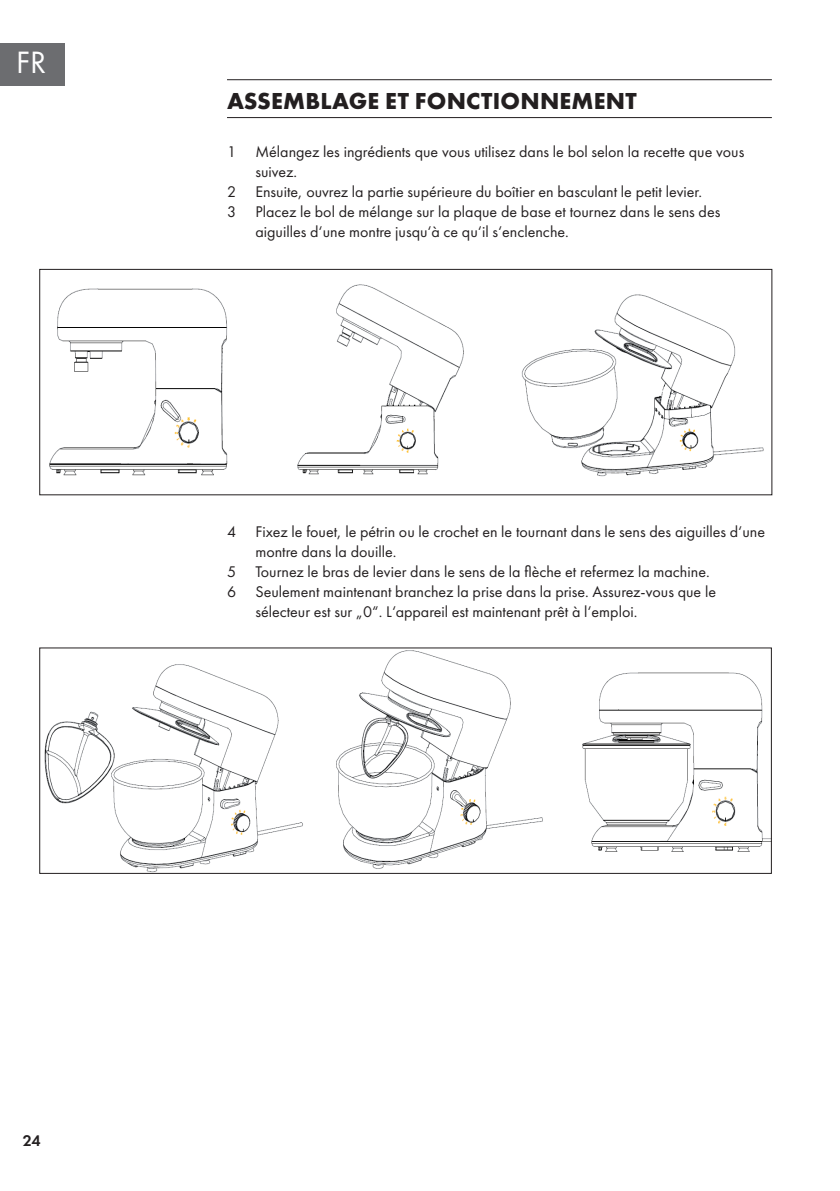
<style>
.page{position:relative;width:840px;height:1191px;background:#fff}
.page>*{position:absolute;margin:0;border:0;box-sizing:border-box;transform-origin:0 0}
.t1{font:32px "Futura PTW08";color:#fff}
.t2{font:700 24px "Futura PTW08";letter-spacing:.01em;color:#231f20}
.t3{font:16px "Futura PTW08";color:#231f20}
.t4{font:600 16px "Futura PTW08";color:#231f20}
</style>
<div class="page">
<div style="left:0;top:43px;width:65px;height:42px;background:#6c6d70"></div>
<hr style="left:227px;top:79px;width:544px;height:1px;background:#231f20">
<hr style="left:227px;top:117px;width:544px;height:1px;background:#231f20">
<img style="left:49px;top:284px;width:715px;height:193px">
<div style="left:39px;top:269px;width:733px;height:226px;border:1px solid #231f20"></div>
<img style="left:44px;top:650px;width:725px;height:222px">
<div style="left:39px;top:647px;width:732px;height:227px;border:1px solid #231f20"></div>
<h1 class="t1" style="left:16px;top:43px;width:31px">FR</h1>
<h2 class="t2" style="left:227px;top:85px;width:411px">ASSEMBLAGE ET FONCTIONNEMENT</h2>
<p class="t3" style="left:227px;top:142px;width:518px">1 Mélangez les ingrédients que vous utilisez dans le bol selon la recette que vous</p>
<p class="t3" style="left:255px;top:162px;width:43px">suivez.</p>
<p class="t3" style="left:227px;top:182px;width:476px">2 Ensuite, ouvrez la partie supérieure du boîtier en basculant le petit levier.</p>
<p class="t3" style="left:227px;top:202px;width:494px">3 Placez le bol de mélange sur la plaque de base et tournez dans le sens des</p>
<p class="t3" style="left:255px;top:222px;width:314px">aiguilles d‘une montre jusqu‘à ce qu‘il s‘enclenche.</p>
<p class="t3" style="left:227px;top:522px;width:539px">4 Fixez le fouet, le pétrin ou le crochet en le tournant dans le sens des aiguilles d‘une</p>
<p class="t3" style="left:255px;top:542px;width:142px">montre dans la douille.</p>
<p class="t3" style="left:227px;top:562px;width:484px">5 Tournez le bras de levier dans le sens de la flèche et refermez la machine.</p>
<p class="t3" style="left:227px;top:582px;width:490px">6 Seulement maintenant branchez la prise dans la prise. Assurez-vous que le</p>
<p class="t3" style="left:255px;top:602px;width:383px">sélecteur est sur „0“. L‘appareil est maintenant prêt à l‘emploi.</p>
<p class="t4" style="left:23px;top:1130px;width:19px">24</p>
</div>
